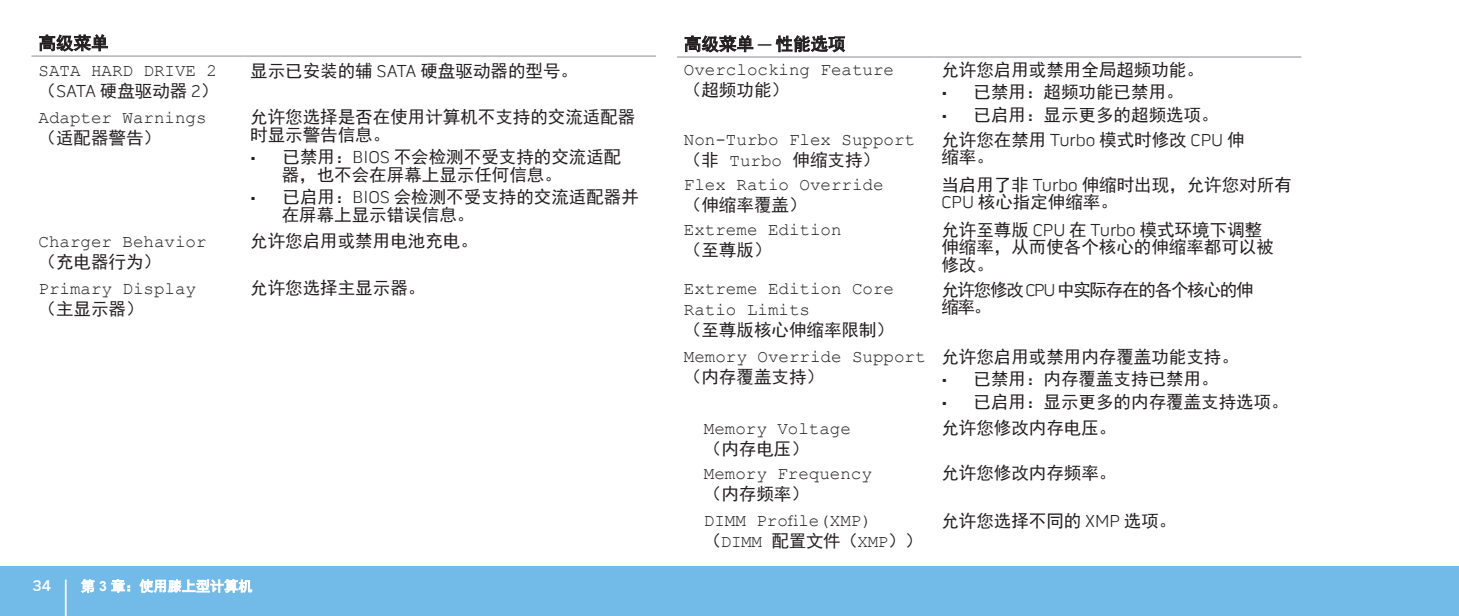
<style>
.page{position:relative;width:1459px;height:616px;background:#fff}
.page>*{position:absolute;margin:0;border:0;box-sizing:border-box;transform-origin:0 0}
.t1{font:17.5px/17.5px "Sim Hei";color:#231f20}
.t2{font:17.5px/21px "Courier New";color:#231f20}
.t3{font:17.5px/17.5px "Sim Hei";letter-spacing:-.07em;color:#231f20}
.t4{font:500 15.75px "Pill Alt 600 mg";color:#fff}
.s1{font-family:"Pill Alt 600 mg";font-weight:300}
.s2{font-family:"Pill Alt 600 mg";font-weight:500}
.s3{font-family:"Courier New"}
</style>
<div class="page">
<div style="left:0;top:566px;width:1458px;height:49px;background:#72bbe8"></div>
<hr style="left:65px;top:579px;width:2px;height:36px;background:#fff">
<svg style="left:81px;top:579px;width:14px;height:13px"></svg>
<svg style="left:111px;top:579px;width:19px;height:13px"></svg>
<svg style="left:139px;top:579px;width:113px;height:13px"></svg>
<hr style="left:32px;top:55px;width:211px;height:2px;background:#bcbdc0">
<hr style="left:243px;top:55px;width:413px;height:2px;background:#bcbdc0">
<svg style="left:39px;top:34px;width:69px;height:18px"></svg>
<hr style="left:677px;top:56px;width:257px;height:2px;background:#bcbdc0">
<hr style="left:934px;top:56px;width:367px;height:2px;background:#bcbdc0">
<svg style="left:684px;top:35px;width:69px;height:17px"></svg>
<svg style="left:775px;top:35px;width:70px;height:17px"></svg>
<p class="t1" style="left:38px;top:34px;width:71px">高级菜单</p>
<p class="t2" style="left:38px;top:59px;width:180px">SATA HARD DRIVE 2</p>
<p class="t1" style="left:38px;top:82px;width:181px">（<span class="s1">SATA</span> 硬盘驱动器 <span class="s1">2</span>）</p>
<p class="t2" style="left:38px;top:106px;width:169px">Adapter Warnings</p>
<p class="t1" style="left:38px;top:129px;width:124px">（适配器警告）</p>
<p class="t2" style="left:38px;top:230px;width:169px">Charger Behavior</p>
<p class="t1" style="left:38px;top:253px;width:124px">（充电器行为）</p>
<p class="t1" style="left:250px;top:62px;width:329px">显示已安装的辅 <span class="s1">SATA</span> 硬盘驱动器的型号。</p>
<p class="t1" style="left:250px;top:108px;width:386px">允许您选择是否在使用计算机不支持的交流适配器时显示警告信息。</p>
<p class="t1" style="left:282px;top:148px;width:341px;text-indent:-32px"><span class="s1">•</span> 已禁用：<span class="s1">BIOS</span> 不会检测不受支持的交流适配器，也不会在屏幕上显示任何信息。</p>
<p class="t1" style="left:282px;top:188px;width:358px;text-indent:-32px"><span class="s1">•</span> 已启用：<span class="s1">BIOS</span> 会检测不受支持的交流适配器并在屏幕上显示错误信息。</p>
<p class="t1" style="left:250px;top:232px;width:229px">允许您启用或禁用电池充电。</p>
<p class="t1" style="left:684px;top:35px;width:163px">高级菜单 <span class="s2">—</span> 性能选项</p>
<p class="t2" style="left:684px;top:58px;width:212px">Overclocking Feature</p>
<p class="t1" style="left:684px;top:81px;width:106px">（超频功能）</p>
<p class="t2" style="left:684px;top:128px;width:232px">Non-Turbo Flex Support</p>
<p class="t1" style="left:684px;top:151px;width:198px">（非 <span class="s3">Turbo</span> 伸缩支持）</p>
<p class="t2" style="left:684px;top:173px;width:201px">Flex Ratio Override</p>
<p class="t1" style="left:684px;top:196px;width:124px">（伸缩率覆盖）</p>
<p class="t2" style="left:684px;top:218px;width:159px">Extreme Edition</p>
<p class="t1" style="left:684px;top:241px;width:89px">（至尊版）</p>
<p class="t1" style="left:941px;top:61px;width:264px">允许您启用或禁用全局超频功能。</p>
<p class="t1" style="left:941px;top:83px;width:244px"><span class="s1">•</span> 已禁用：超频功能已禁用。</p>
<p class="t1" style="left:941px;top:106px;width:279px"><span class="s1">•</span> 已启用：显示更多的超频选项。</p>
<p class="t1" style="left:941px;top:131px;width:305px">允许您在禁用 <span class="s1">Turbo</span> 模式时修改 <span class="s1">CPU</span> 伸缩率。</p>
<p class="t1" style="left:941px;top:176px;width:352px">当启用了非 <span class="s1">Turbo</span> 伸缩时出现，允许您对所有<br><span class="s1">CPU</span> 核心指定伸缩率。</p>
<p class="t1" style="left:941px;top:221px;width:334px">允许至尊版 <span class="s1">CPU</span> 在 <span class="s1">Turbo</span> 模式环境下调整伸缩率，从而使各个核心的伸缩率都可以被修改。</p>
<p class="t2" style="left:38px;top:277px;width:159px">Primary Display</p>
<p class="t1" style="left:38px;top:300px;width:106px">（主显示器）</p>
<p class="t1" style="left:250px;top:279px;width:176px">允许您选择主显示器。</p>
<p class="t2" style="left:684px;top:277px;width:212px">Extreme Edition Core<br>Ratio Limits</p>
<p class="t1" style="left:684px;top:320px;width:211px">（至尊版核心伸缩率限制）</p>
<p class="t3" style="left:941px;top:281px;width:314px">允许您修改 <span class="s1">CPU</span> 中实际存在的各个核心的伸缩率。</p>
<p class="t2" style="left:684px;top:345px;width:243px">Memory Override Support</p>
<p class="t1" style="left:684px;top:367px;width:141px">（内存覆盖支持）</p>
<p class="t1" style="left:941px;top:347px;width:299px">允许您启用或禁用内存覆盖功能支持。</p>
<p class="t1" style="left:941px;top:370px;width:279px"><span class="s1">•</span> 已禁用：内存覆盖支持已禁用。</p>
<p class="t1" style="left:941px;top:392px;width:349px"><span class="s1">•</span> 已启用：显示更多的内存覆盖支持选项。</p>
<p class="t2" style="left:704px;top:417px;width:148px">Memory Voltage</p>
<p class="t1" style="left:704px;top:439px;width:106px">（内存电压）</p>
<p class="t1" style="left:941px;top:418px;width:176px">允许您修改内存电压。</p>
<p class="t2" style="left:704px;top:462px;width:170px">Memory Frequency</p>
<p class="t1" style="left:704px;top:484px;width:106px">（内存频率）</p>
<p class="t1" style="left:941px;top:463px;width:176px">允许您修改内存频率。</p>
<p class="t2" style="left:704px;top:509px;width:170px">DIMM Profile(XMP)</p>
<p class="t1" style="left:704px;top:531px;width:220px">（<span class="s3">DIMM</span> 配置文件（<span class="s3">XMP</span>））</p>
<p class="t1" style="left:941px;top:511px;width:237px">允许您选择不同的 <span class="s1">XMP</span> 选项。</p>
<p class="t4" style="left:33px;top:576px;width:20px">34</p>
</div>
